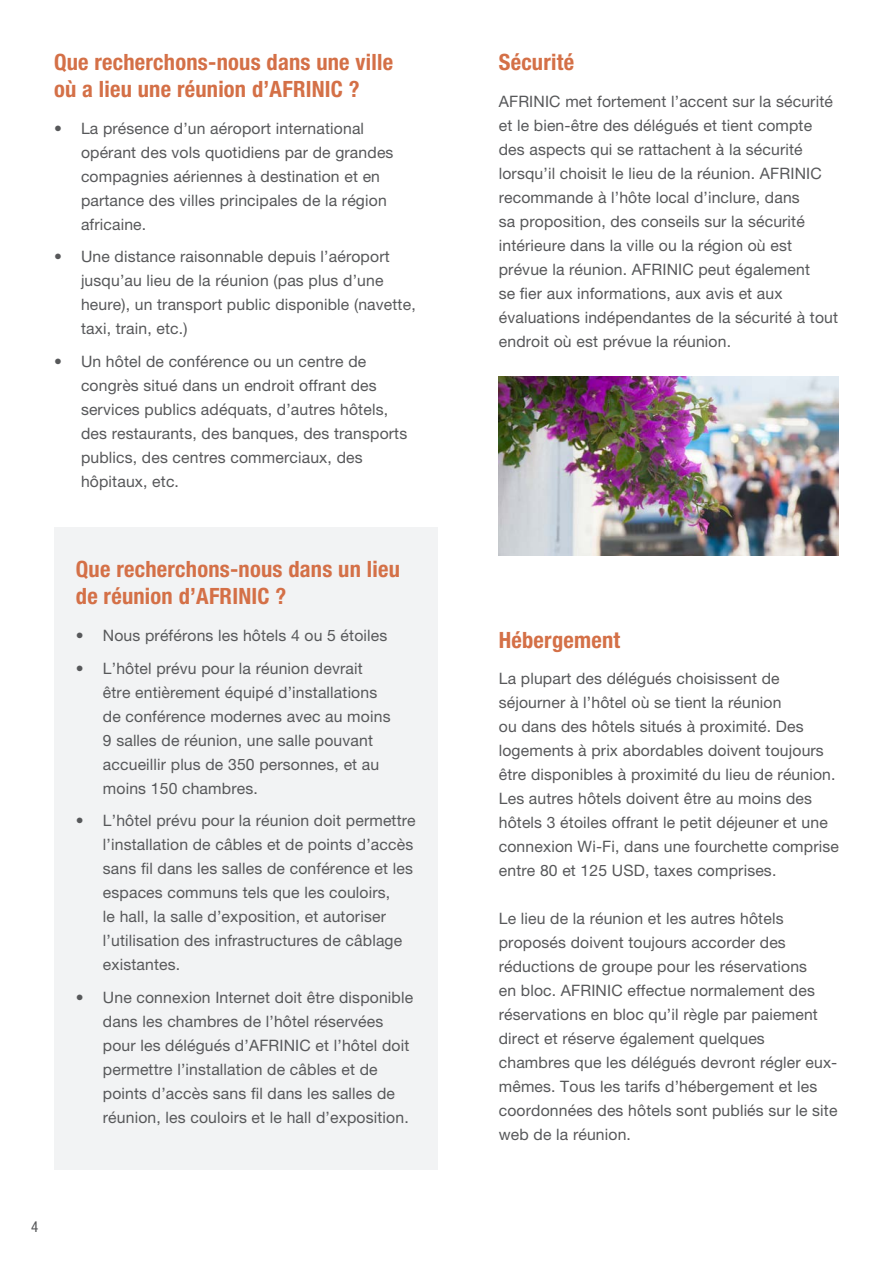
<style>
.page{position:relative;width:893px;height:1263px;background:#fff}
.page>*{position:absolute;margin:0;border:0;box-sizing:border-box;transform-origin:0 0}
.Paragraph_Style_1{font:700 condensed 22.5px/27px "Helvetica Neue LT Pro";letter-spacing:.01em;color:#d47047}
.body{font:15.75px/24px "Helvetica Neue LT Pro";letter-spacing:.01em;color:#57585a}
.t1{font:condensed 15px "Helvetica Neue LT Pro";color:#57585a}
</style>
<div class="page">
<div style="left:54px;top:527px;width:384px;height:642px;background:#f2f3f4"></div>
<img style="left:499px;top:376px;width:340px;height:179px">
<p class="Paragraph_Style_1" style="left:54px;top:48px;width:341px">Que recherchons-nous dans une ville où a lieu une réunion d’AFRINIC ?</p>
<p class="body" style="left:81px;top:116px;width:314px;text-indent:-27px">• La présence d’un aéroport international opérant des vols quotidiens par de grandes compagnies aériennes à destination et en partance des villes principales de la région africaine.</p>
<p class="body" style="left:81px;top:245px;width:336px;text-indent:-27px">• Une distance raisonnable depuis l’aéroport jusqu’au lieu de la réunion (pas plus d’une heure), un transport public disponible (navette, taxi, train, etc.)</p>
<p class="body" style="left:81px;top:349px;width:328px;text-indent:-27px">• Un hôtel de conférence ou un centre de congrès situé dans un endroit offrant des services publics adéquats, d’autres hôtels, des restaurants, des banques, des transports publics, des centres commerciaux, des hôpitaux, etc.</p>
<p class="Paragraph_Style_1" style="left:76px;top:556px;width:326px">Que recherchons-nous dans un lieu de réunion d’AFRINIC ?</p>
<p class="body" style="left:76px;top:623px;width:313px">• Nous préférons les hôtels 4 ou 5 étoiles</p>
<p class="body" style="left:103px;top:656px;width:289px;text-indent:-27px">• L’hôtel prévu pour la réunion devrait être entièrement équipé d’installations de conférence modernes avec au moins 9 salles de réunion, une salle pouvant accueillir plus de 350 personnes, et au moins 150 chambres.</p>
<p class="body" style="left:103px;top:808px;width:314px;text-indent:-27px">• L’hôtel prévu pour la réunion doit permettre l’installation de câbles et de points d’accès sans fil dans les salles de conférence et les espaces communs tels que les couloirs,<br>le hall, la salle d’exposition, et autoriser l’utilisation des infrastructures de câblage existantes.</p>
<p class="body" style="left:103px;top:985px;width:312px;text-indent:-27px">• Une connexion Internet doit être disponible dans les chambres de l’hôtel réservées pour les délégués d’AFRINIC et l’hôtel doit permettre l’installation de câbles et de points d’accès sans fil dans les salles de réunion, les couloirs et le hall d’exposition.</p>
<p class="t1" style="left:31px;top:1218px;width:9px">4</p>
<p class="Paragraph_Style_1" style="left:499px;top:48px;width:77px">Sécurité</p>
<p class="body" style="left:499px;top:89px;width:341px">AFRINIC met fortement l’accent sur la sécurité et le bien-être des délégués et tient compte des aspects qui se rattachent à la sécurité lorsqu’il choisit le lieu de la réunion. AFRINIC recommande à l’hôte local d’inclure, dans<br>sa proposition, des conseils sur la sécurité intérieure dans la ville ou la région où est prévue la réunion. AFRINIC peut également<br>se fier aux informations, aux avis et aux évaluations indépendantes de la sécurité à tout endroit où est prévue la réunion.</p>
<p class="Paragraph_Style_1" style="left:499px;top:626px;width:123px">Hébergement</p>
<p class="body" style="left:499px;top:666px;width:342px">La plupart des délégués choisissent de séjourner à l’hôtel où se tient la réunion<br>ou dans des hôtels situés à proximité. Des logements à prix abordables doivent toujours être disponibles à proximité du lieu de réunion.<br>Les autres hôtels doivent être au moins des hôtels 3 étoiles offrant le petit déjeuner et une connexion Wi-Fi, dans une fourchette comprise entre 80 et 125 USD, taxes comprises.</p>
<p class="body" style="left:499px;top:906px;width:340px">Le lieu de la réunion et les autres hôtels proposés doivent toujours accorder des réductions de groupe pour les réservations<br>en bloc. AFRINIC effectue normalement des réservations en bloc qu’il règle par paiement direct et réserve également quelques chambres que les délégués devront régler eux&shy;mêmes. Tous les tarifs d’hébergement et les coordonnées des hôtels sont publiés sur le site web de la réunion.</p>
</div>
